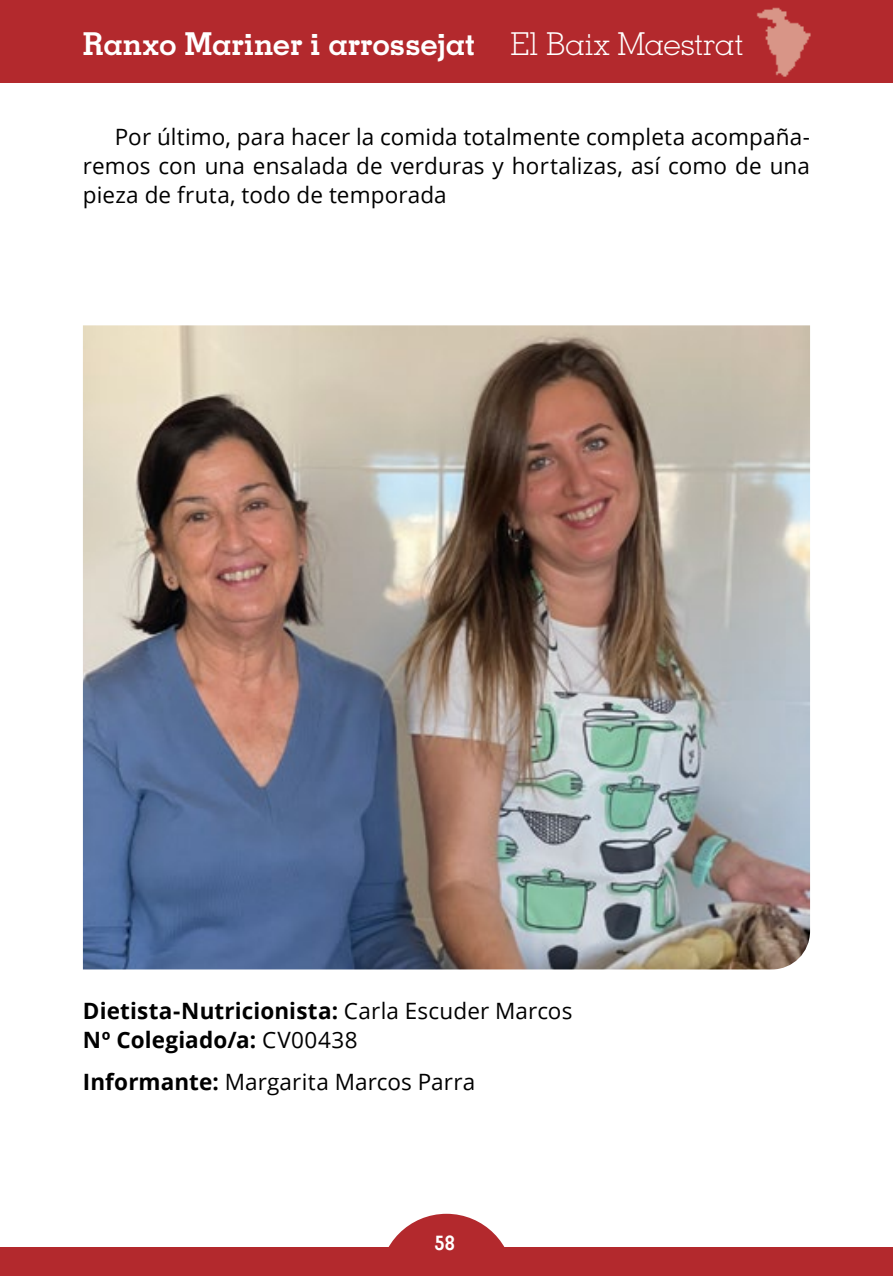
<style>
.page{position:relative;width:893px;height:1276px;background:#fff}
.page>*{position:absolute;margin:0;border:0;box-sizing:border-box;transform-origin:0 0}
.t1{font:700 31.5px "Memphis LT Std";letter-spacing:-.01em;color:#fff}
.t2{font:22.5px/29.2px "Open Sans";letter-spacing:.005em;color:#000;text-align:justify}
.t3{font:700 22.5px/29.2px "Open Sans";letter-spacing:.005em;color:#000}
.t4{font:700 20.25px "Memphis LT Std";color:#fff}
.s1{font-weight:300}
.s2{font-weight:400}
.s3{font-weight:700}
</style>
<div class="page">
<div style="left:0;top:1247px;width:893px;height:29px;background:#b3292d"></div>
<svg style="left:388px;top:1213px;width:117px;height:34px"></svg>
<div style="left:0;top:0;width:893px;height:83px;background:#b3292d"></div>
<img style="left:756px;top:7px;width:55px;height:70px">
<img style="left:83px;top:325px;width:727px;height:644px">
<h1 class="t1" style="left:83px;top:24px;width:662px">Ranxo Mariner i arrossejat <span class="s1">El Baix Maestrat</span></h1>
<p class="t2" style="left:83px;top:121px;width:729px;text-indent:32px">Por último, para hacer la comida totalmente completa acompaña&shy;remos con una ensalada de verduras y hortalizas, así como de una pieza de fruta, todo de temporada</p>
<p class="t3" style="left:83px;top:995px;width:491px">Dietista-Nutricionista: <span class="s2">Carla Escuder Marcos<br></span>Nº Colegiado/a: <span class="s2">CV00438</span></p>
<p class="t2" style="left:83px;top:1066px;width:394px"><span class="s3">Informante:</span> Margarita Marcos Parra</p>
<p class="t4" style="left:434px;top:1229px;width:22px">58</p>
</div>
